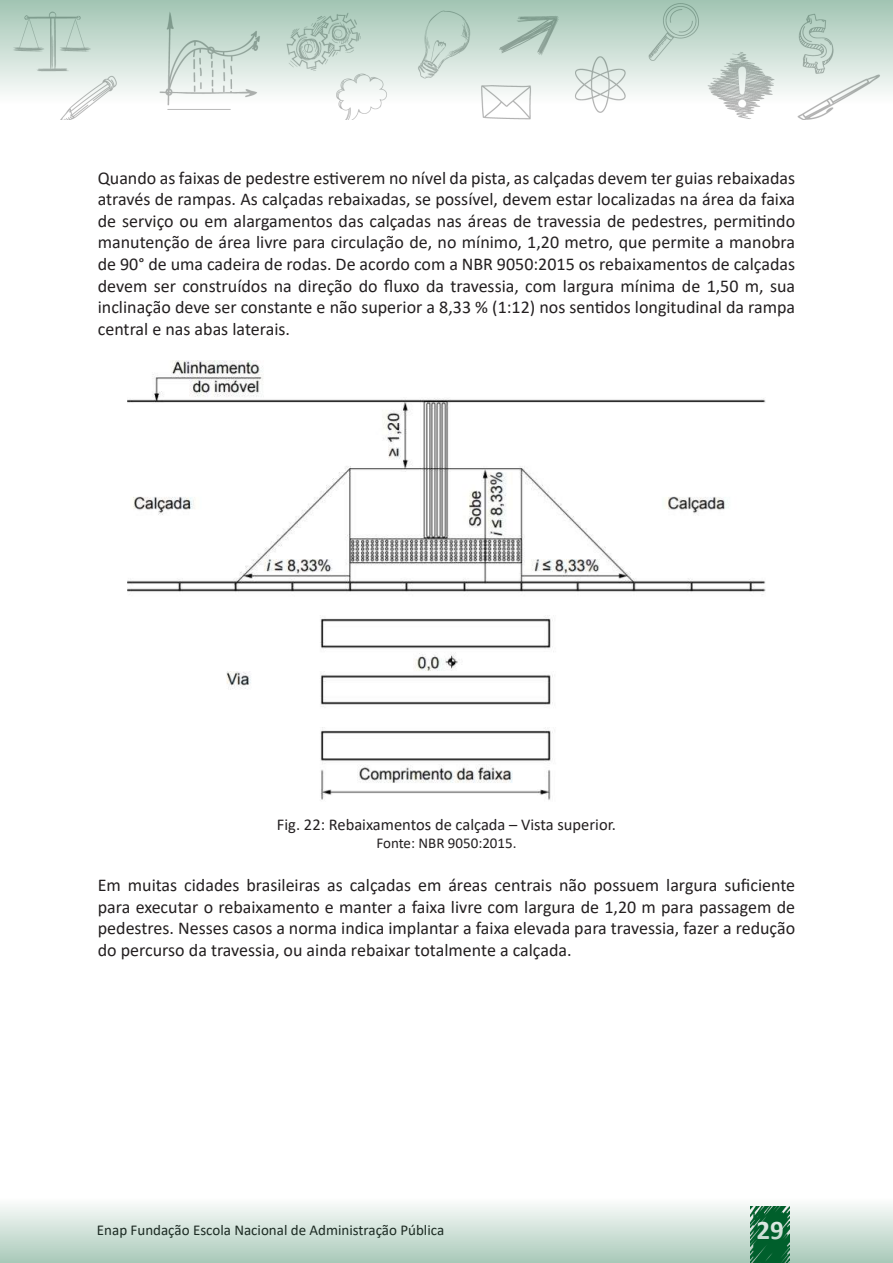
<style>
.page{position:relative;width:893px;height:1263px;background:#fff}
.page>*{position:absolute;margin:0;border:0;box-sizing:border-box;transform-origin:0 0}
.t1{font:700 27px "Calibri";color:#fff}
.texto{font:18px/21.6px "Calibri";color:#231f20;text-align:justify}
.Legenda{font:16.5px "Calibri";color:#231f20}
.Fonte{font:15px "Calibri";color:#231f20}
</style>
<div class="page">
<svg style="left:0;top:0;width:893px;height:120px"></svg>
<svg style="left:0;top:1205px;width:893px;height:58px;background:#c6dbd0"></svg>
<img style="left:128px;top:360px;width:637px;height:440px">
<p class="texto" style="left:98px;top:166px;width:699px">Quando as faixas de pedestre estiverem no nível da pista, as calçadas devem ter guias rebaixadas através de rampas. As calçadas rebaixadas, se possível, devem estar localizadas na área da faixa de serviço ou em alargamentos das calçadas nas áreas de travessia de pedestres, permitindo manutenção de área livre para circulação de, no mínimo, 1,20 metro, que permite a manobra de 90° de uma cadeira de rodas. De acordo com a NBR 9050:2015 os rebaixamentos de calçadas devem ser construídos na direção do fluxo da travessia, com largura mínima de 1,50 m, sua inclinação deve ser constante e não superior a 8,33 % (1:12) nos sentidos longitudinal da rampa central e nas abas laterais.</p>
<p class="Legenda" style="left:277px;top:813px;width:341px">Fig. 22: Rebaixamentos de calçada – Vista superior.</p>
<p class="Fonte" style="left:376px;top:832px;width:142px">Fonte: NBR 9050:2015.</p>
<p class="texto" style="left:98px;top:874px;width:699px">Em muitas cidades brasileiras as calçadas em áreas centrais não possuem largura suficiente para executar o rebaixamento e manter a faixa livre com largura de 1,20 m para passagem de pedestres. Nesses casos a norma indica implantar a faixa elevada para travessia, fazer a redução do percurso da travessia, ou ainda rebaixar totalmente a calçada.</p>
<p class="Fonte" style="left:97px;top:1220px;width:349px">Enap Fundação Escola Nacional de Administração Pública</p>
<h1 class="t1" style="left:757px;top:1210px;width:29px">29</h1>
</div>
